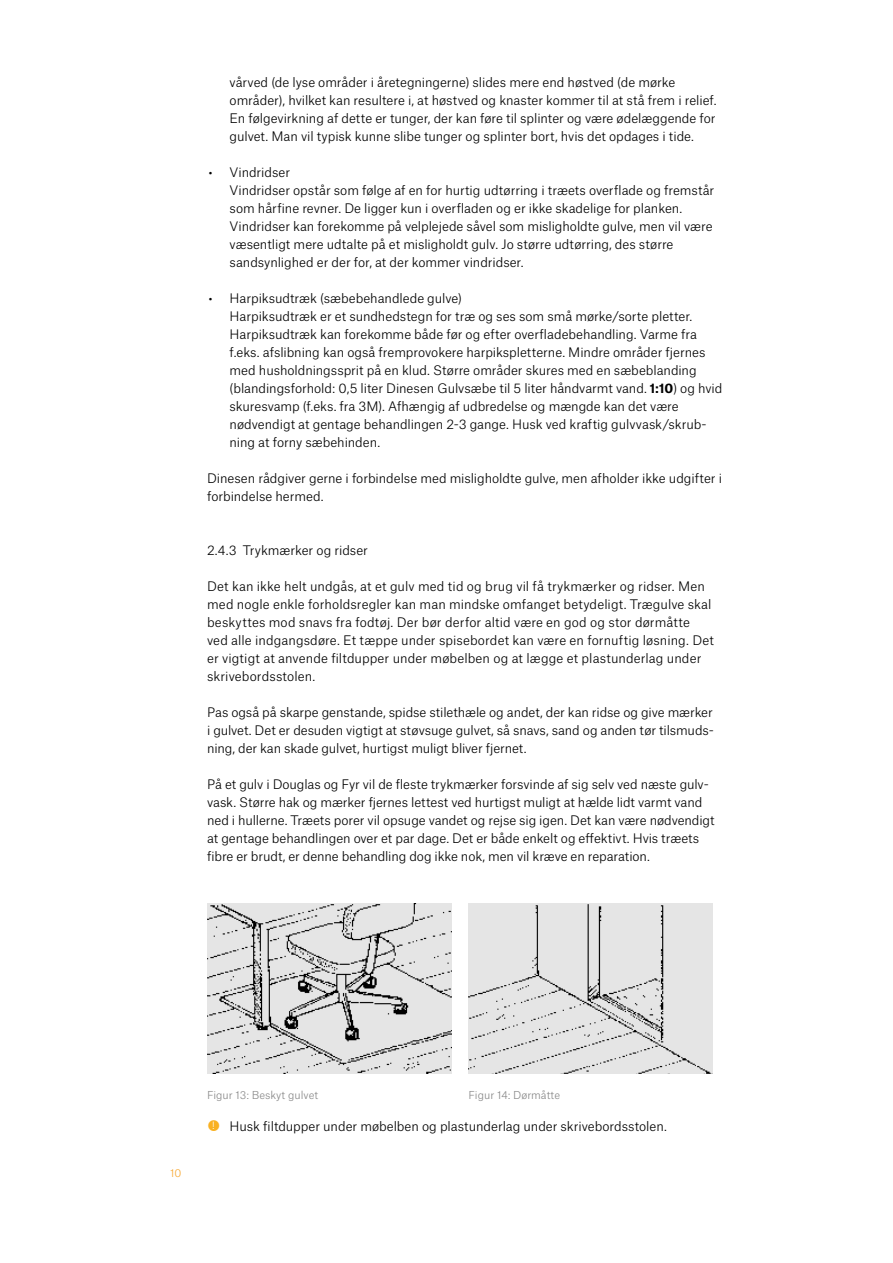
<style>
.page{position:relative;width:893px;height:1263px;background:#fff}
.page>*{position:absolute;margin:0;border:0;box-sizing:border-box;transform-origin:0 0}
.t1{font:300 12.6px/18px "Atlas Grotesk";letter-spacing:-.005em;color:#000}
.t2{font:300 10.5px "Atlas Grotesk";color:#878787}
.t3{font:300 10.5px "Atlas Grotesk";color:#f7a833}
.s1{font-weight:700}
.s2{font-size:9.45px;color:#fff}
</style>
<div class="page">
<img style="left:469px;top:903px;width:244px;height:170px">
<img style="left:207px;top:903px;width:245px;height:170px">
<p class="t1" style="left:230px;top:72px;width:488px">vårved (de lyse områder i åretegningerne) slides mere end høstved (de mørke områder), hvilket kan resultere i, at høstved og knaster kommer til at stå frem i relief.<br>En følgevirkning af dette er tunger, der kan føre til splinter og være ødelæggende for gulvet. Man vil typisk kunne slibe tunger og splinter bort, hvis det opdages i tide.</p>
<p class="t1" style="left:230px;top:162px;width:486px;text-indent:-21px">• Vindridser<br>Vindridser opstår som følge af en for hurtig udtørring i træets overflade og fremstår som hårfine revner. De ligger kun i overfladen og er ikke skadelige for planken.<br>Vindridser kan forekomme på velplejede såvel som misligholdte gulve, men vil være væsentligt mere udtalte på et misligholdt gulv. Jo større udtørring, des større sandsynlighed er der for, at der kommer vindridser.</p>
<p class="t1" style="left:230px;top:288px;width:494px;text-indent:-21px">• Harpiksudtræk (sæbebehandlede gulve)<br>Harpiksudtræk er et sundhedstegn for træ og ses som små mørke/sorte pletter.<br>Harpiksudtræk kan forekomme både før og efter overfladebehandling. Varme fra f.eks. afslibning kan også fremprovokere harpikspletterne. Mindre områder fjernes med husholdningssprit på en klud. Større områder skures med en sæbeblanding (blandingsforhold: 0,5 liter Dinesen Gulvsæbe til 5 liter håndvarmt vand. <span class="s1">1:10</span>) og hvid skuresvamp (f.eks. fra 3M). Afhængig af udbredelse og mængde kan det være nødvendigt at gentage behandlingen 2-3 gange. Husk ved kraftig gulvvask/skrub&shy;ning at forny sæbehinden.</p>
<p class="t1" style="left:207px;top:468px;width:516px">Dinesen rådgiver gerne i forbindelse med misligholdte gulve, men afholder ikke udgifter i forbindelse hermed.</p>
<p class="t1" style="left:207px;top:540px;width:162px">2.4.3 Trykmærker og ridser</p>
<p class="t1" style="left:207px;top:576px;width:508px">Det kan ikke helt undgås, at et gulv med tid og brug vil få trykmærker og ridser. Men med nogle enkle forholdsregler kan man mindske omfanget betydeligt. Trægulve skal beskyttes mod snavs fra fodtøj. Der bør derfor altid være en god og stor dørmåtte ved alle indgangsdøre. Et tæppe under spisebordet kan være en fornuftig løsning. Det er vigtigt at anvende filtdupper under møbelben og at lægge et plastunderlag under skrivebordsstolen.</p>
<p class="t1" style="left:207px;top:702px;width:508px;text-align:justify">Pas også på skarpe genstande, spidse stilethæle og andet, der kan ridse og give mærker i gulvet. Det er desuden vigtigt at støvsuge gulvet, så snavs, sand og anden tør tilsmuds&shy;ning, der kan skade gulvet, hurtigst muligt bliver fjernet.</p>
<p class="t1" style="left:207px;top:774px;width:509px">På et gulv i Douglas og Fyr vil de fleste trykmærker forsvinde af sig selv ved næste gulv&shy;vask. Større hak og mærker fjernes lettest ved hurtigst muligt at hælde lidt varmt vand ned i hullerne. Træets porer vil opsuge vandet og rejse sig igen. Det kan være nødvendigt at gentage behandlingen over et par dage. Det er både enkelt og effektivt. Hvis træets fibre er brudt, er denne behandling dog ikke nok, men vil kræve en reparation.</p>
<p class="t3" style="left:170px;top:1164px;width:13px">10</p>
<p class="t2" style="left:207px;top:1086px;width:113px">Figur 13: Beskyt gulvet</p>
<p class="t2" style="left:469px;top:1086px;width:93px">Figur 14: Dørmåtte</p>
<p class="t1" style="left:212px;top:1116px;width:456px"><span class="s2">!</span> Husk filtdupper under møbelben og plastunderlag under skrivebordsstolen.</p>
</div>
